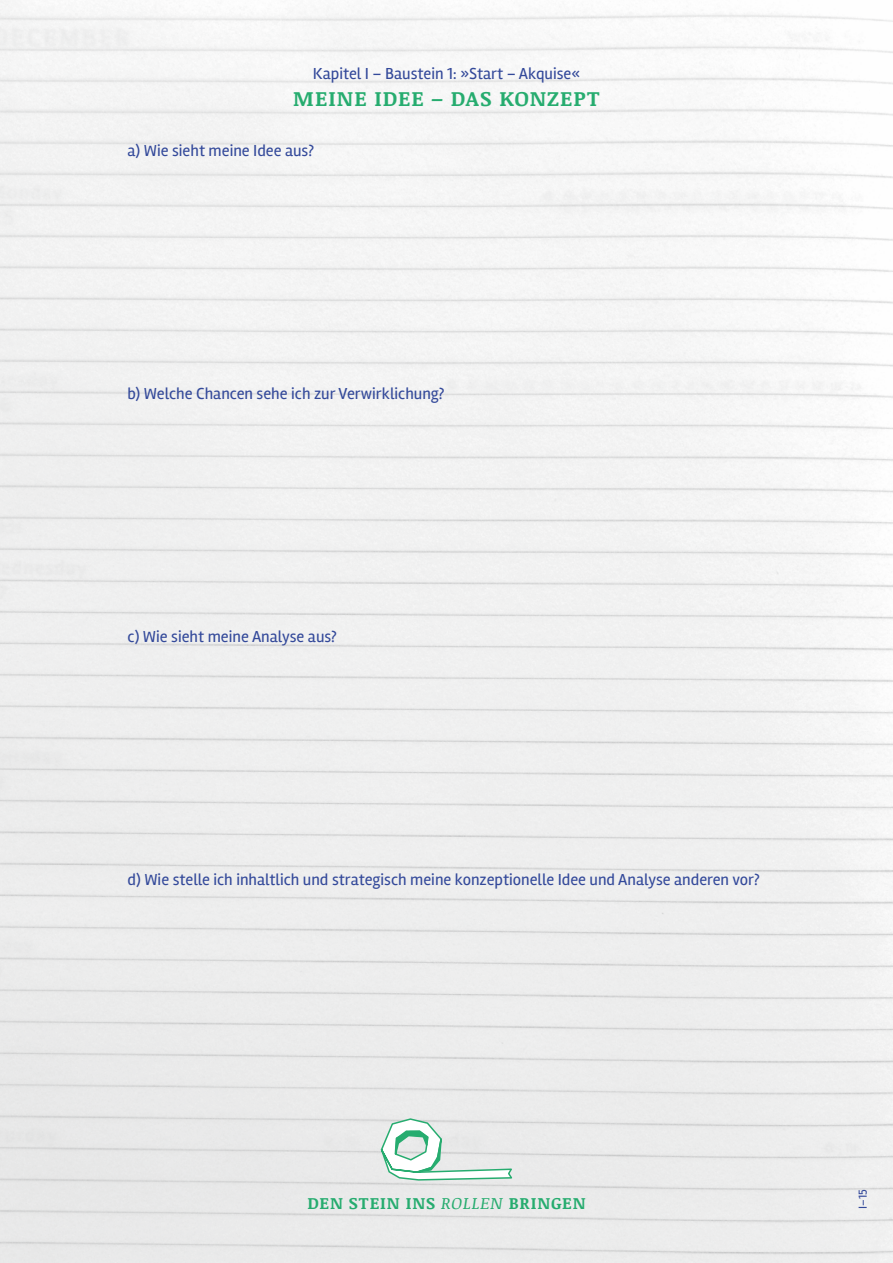
<style>
.page{position:relative;width:893px;height:1263px;background:#fff}
.page>*{position:absolute;margin:0;border:0;box-sizing:border-box;transform-origin:0 0}
.t1{font:700 21px "Noticia Text";letter-spacing:.05em;color:#26ac6f}
.t2{font:16.5px "Rambla";color:#33499a}
.t3{font:700 16.5px "Noticia Text";letter-spacing:.05em;color:#26ac6f}
.t4{font:12px "Rambla";color:#33499a}
.s1{font-weight:400;font-style:italic}
</style>
<div class="page">
<svg style="left:379px;top:1110px;width:135px;height:71px"></svg>
<p class="t2" style="left:313px;top:64px;width:269px">Kapitel I – Baustein 1: »Start – Akquise«</p>
<p class="t1" style="left:293px;top:84px;width:308px">MEINE IDEE – DAS KONZEPT</p>
<p class="t2" style="left:128px;top:140px;width:188px">a) Wie sieht meine Idee aus?</p>
<p class="t2" style="left:128px;top:383px;width:318px">b) Welche Chancen sehe ich zur Verwirklichung?</p>
<p class="t2" style="left:128px;top:626px;width:211px">c) Wie sieht meine Analyse aus?</p>
<p class="t2" style="left:128px;top:869px;width:634px">d) Wie stelle ich inhaltlich und strategisch meine konzeptionelle Idee und Analyse anderen vor?</p>
<p class="t3" style="left:307px;top:1191px;width:280px">DEN STEIN INS <span class="s1">ROLLEN</span> BRINGEN</p>
<p class="t4" style="left:855px;top:1209px;width:21px;rotate:-90deg">I–15</p>
</div>
